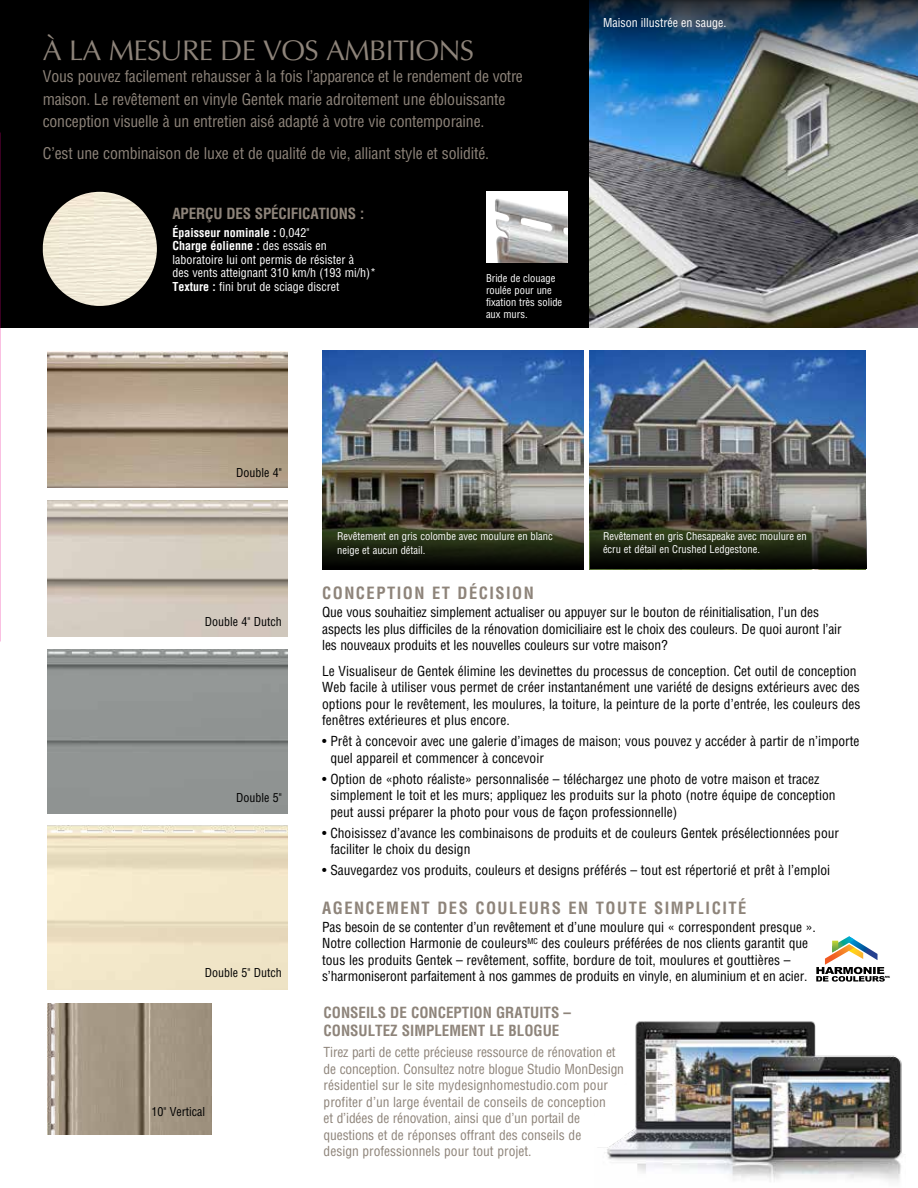
<style>
.page{position:relative;width:918px;height:1188px;background:#fff}
.page>*{position:absolute;margin:0;border:0;box-sizing:border-box;transform-origin:0 0}
.t1{font:28.5px "Optima";letter-spacing:-.025em;color:#8e847a}
.t2{font:700 condensed 16.5px "Helvetica";letter-spacing:.09em;color:#8e847a}
.t3{font:condensed 15.75px/22.5px "Helvetica";letter-spacing:-.01em;color:#8e847a}
.Sub{font:700 condensed 15px/18px "Helvetica";color:#8e847a}
.t4{font:condensed 13.5px/16.5px "Helvetica";color:#000}
.t5{font:condensed 13.5px/16.5px "Helvetica";color:#8e847a}
.t6{font:condensed 12px/13.5px "Helvetica";color:#fff}
.t7{font:condensed 12px "Helvetica";color:#000}
.t8{font:700 condensed 12px "Helvetica";color:#fff}
.t9{font:condensed 10.5px/12px "Helvetica";color:#fff}
.s1{font-weight:400}
.s2{font-weight:700}
</style>
<div class="page">
<img style="left:322px;top:351px;width:262px;height:146px">
<svg style="left:322px;top:497px;width:262px;height:72px;background:#3d4031"></svg>
<img style="left:589px;top:350px;width:277px;height:219px">
<svg style="left:590px;top:497px;width:277px;height:72px;background:#3e4033"></svg>
<svg style="left:816px;top:967px;width:74px;height:15px"></svg>
<img style="left:825px;top:953px;width:20px;height:12px">
<img style="left:852px;top:940px;width:26px;height:20px">
<img style="left:832px;top:936px;width:23px;height:17px">
<svg style="left:832px;top:941px;width:6px;height:12px"></svg>
<div style="left:0;top:0;width:589px;height:328px;background:#000"></div>
<img style="left:589px;top:76px;width:329px;height:252px">
<img style="left:597px;top:1021px;width:305px;height:161px">
<div style="left:486px;top:192px;width:82px;height:71px;background:#fff"></div>
<img style="left:495px;top:199px;width:73px;height:64px">
<img style="left:43px;top:192px;width:114px;height:114px;border-radius:56px">
<img style="left:48px;top:351px;width:240px;height:137px">
<img style="left:48px;top:650px;width:240px;height:164px">
<img style="left:48px;top:826px;width:240px;height:163px">
<img style="left:48px;top:500px;width:240px;height:136px">
<img style="left:48px;top:1003px;width:164px;height:131px">
<img style="left:0;top:133px;width:1px;height:508px">
<img style="left:589px;top:0;width:329px;height:76px">
<p class="t1" style="left:43px;top:33px;width:433px">À LA MESURE DE VOS AMBITIONS</p>
<p class="t3" style="left:43px;top:65px;width:482px">Vous pouvez facilement rehausser à la fois l’apparence et le rendement de votre maison. Le revêtement en vinyle Gentek marie adroitement une éblouissante conception visuelle à un entretien aisé adapté à votre vie contemporaine.</p>
<p class="t3" style="left:43px;top:141px;width:448px">C’est une combinaison de luxe et de qualité de vie, alliant style et solidité.</p>
<p class="Sub" style="left:172px;top:204px;width:193px">APERÇU DES SPÉCIFICATIONS :</p>
<p class="t8" style="left:172px;top:225px;width:139px">Épaisseur nominale : <span class="s1">0,042"</span></p>
<p class="t6" style="left:172px;top:239px;width:205px"><span class="s2">Charge éolienne :</span> des essais en laboratoire lui ont permis de résister à<br>des vents atteignant 310 km/h (193 mi/h)*</p>
<p class="t6" style="left:172px;top:279px;width:169px"><span class="s2">Texture :</span> fini brut de sciage discret</p>
<p class="t9" style="left:486px;top:272px;width:78px">Bride de clouage roulée pour une fixation très solide aux murs.</p>
<p class="t6" style="left:603px;top:16px;width:125px">Maison illustrée en sauge.</p>
<p class="t7" style="left:236px;top:465px;width:47px">Double 4"</p>
<p class="t9" style="left:337px;top:529px;width:217px;line-height:13.5px">Revêtement en gris colombe avec moulure en blanc neige et aucun détail.</p>
<p class="t9" style="left:603px;top:529px;width:205px;line-height:13.5px">Revêtement en gris Chesapeake avec moulure en écru et détail en Crushed Ledgestone.</p>
<p class="t7" style="left:205px;top:614px;width:78px">Double 4" Dutch</p>
<p class="t7" style="left:236px;top:790px;width:47px">Double 5"</p>
<p class="t7" style="left:205px;top:965px;width:78px">Double 5" Dutch</p>
<p class="t7" style="left:151px;top:1104px;width:55px">10" Vertical</p>
<p class="t2" style="left:322px;top:583px;width:213px">CONCEPTION ET DÉCISION</p>
<p class="t4" style="left:322px;top:604px;width:521px">Que vous souhaitiez simplement actualiser ou appuyer sur le bouton de réinitialisation, l’un des aspects les plus difficiles de la rénovation domiciliaire est le choix des couleurs. De quoi auront l’air les nouveaux produits et les nouvelles couleurs sur votre maison?</p>
<p class="t4" style="left:322px;top:663px;width:540px">Le Visualiseur de Gentek élimine les devinettes du processus de conception. Cet outil de conception Web facile à utiliser vous permet de créer instantanément une variété de designs extérieurs avec des options pour le revêtement, les moulures, la toiture, la peinture de la porte d’entrée, les couleurs des fenêtres extérieures et plus encore.</p>
<p class="t4" style="left:330px;top:733px;width:531px;text-indent:-8px">• Prêt à concevoir avec une galerie d’images de maison; vous pouvez y accéder à partir de n’importe quel appareil et commencer à concevoir</p>
<p class="t4" style="left:330px;top:771px;width:507px;text-indent:-8px">• Option de «photo réaliste» personnalisée – téléchargez une photo de votre maison et tracez simplement le toit et les murs; appliquez les produits sur la photo (notre équipe de conception peut aussi préparer la photo pour vous de façon professionnelle)</p>
<p class="t4" style="left:330px;top:825px;width:510px;text-indent:-8px">• Choisissez d’avance les combinaisons de produits et de couleurs Gentek présélectionnées pour faciliter le choix du design</p>
<p class="t4" style="left:322px;top:862px;width:510px">• Sauvegardez vos produits, couleurs et designs préférés – tout est répertorié et prêt à l’emploi</p>
<p class="t2" style="left:322px;top:898px;width:426px">AGENCEMENT DES COULEURS EN TOUTE SIMPLICITÉ</p>
<p class="t4" style="left:322px;top:919px;width:495px">Pas besoin de se contenter d’un revêtement et d’une moulure qui « correspondent presque ».<br>Notre collection Harmonie de couleurs<sup>MC</sup> des couleurs préférées de nos clients garantit que tous les produits Gentek – revêtement, soffite, bordure de toit, moulures et gouttières – s’harmoniseront parfaitement à nos gammes de produits en vinyle, en aluminium et en acier.</p>
<p class="Sub" style="left:324px;top:1004px;width:249px">CONSEILS DE CONCEPTION GRATUITS –<br>CONSULTEZ SIMPLEMENT LE BLOGUE</p>
<p class="t5" style="left:324px;top:1044px;width:302px">Tirez parti de cette précieuse ressource de rénovation et de conception. Consultez notre blogue Studio MonDesign résidentiel sur le site mydesignhomestudio.com pour profiter d’un large éventail de conseils de conception<br>et d’idées de rénovation, ainsi que d’un portail de questions et de réponses offrant des conseils de<br>design professionnels pour tout projet.</p>
</div>
